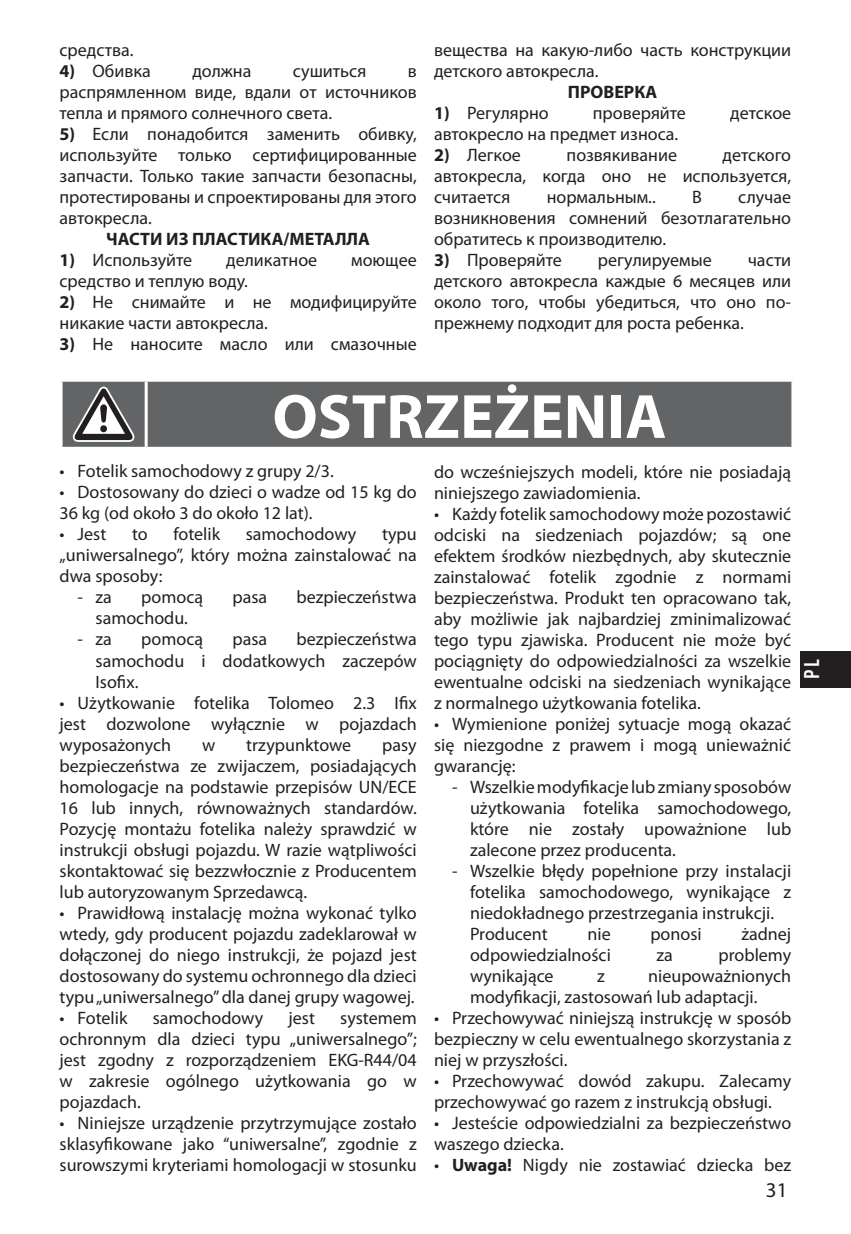
<style>
.page{position:relative;width:851px;height:1234px;background:#fff}
.page>*{position:absolute;margin:0;border:0;box-sizing:border-box;transform-origin:0 0}
.t1{font:700 63px "Myriad Pro";color:#fff}
.t2{font:21px "Myriad Pro";color:#231f20}
.t3{font:700 condensed 21px "DIN Pro";color:#fff}
.t4{font:18px/21px "Myriad Pro";color:#231f20;text-align:justify}
.t5{font:700 18px "Myriad Pro";color:#231f20}
.s1{font-weight:700}
</style>
<div class="page">
<div style="left:799px;top:650px;width:51px;height:37px;background:#231f20"></div>
<div style="left:63px;top:381px;width:728px;height:65px;background:#636466"></div>
<hr style="left:145px;top:381px;width:3px;height:65px;background:#fff">
<svg style="left:73px;top:386px;width:61px;height:56px"></svg>
<p class="t4" style="left:60px;top:41px;width:75px">средства.</p>
<p class="t4" style="left:60px;top:62px;width:93px"><span class="s1">4)</span> Обивка</p>
<p class="t4" style="left:192px;top:62px;width:61px">должна</p>
<p class="t4" style="left:293px;top:62px;width:75px">сушиться</p>
<p class="t4" style="left:60px;top:62px;width:359px;text-indent:348px">в распрямленном виде, вдали от источников тепла и прямого солнечного света.</p>
<p class="t4" style="left:60px;top:125px;width:359px"><span class="s1">5)</span> Если понадобится заменить обивку, используйте только сертифицированные запчасти. Только такие запчасти безопасны, протестированы и спроектированы для этого автокресла.</p>
<p class="t5" style="left:106px;top:232px;width:265px">ЧАСТИ ИЗ ПЛАСТИКА/МЕТАЛЛА</p>
<p class="t4" style="left:60px;top:251px;width:134px"><span class="s1">1)</span> Используйте</p>
<p class="t4" style="left:226px;top:251px;width:92px">деликатное</p>
<p class="t4" style="left:351px;top:251px;width:67px">моющее</p>
<p class="t4" style="left:60px;top:272px;width:190px">средство и теплую воду.</p>
<p class="t4" style="left:60px;top:293px;width:359px"><span class="s1">2)</span> Не снимайте и не модифицируйте никакие части автокресла.</p>
<p class="t4" style="left:60px;top:335px;width:358px"><span class="s1">3)</span> Не наносите масло или смазочные</p>
<p class="t4" style="left:434px;top:41px;width:359px">вещества на какую-либо часть конструкции детского автокресла.</p>
<p class="t5" style="left:568px;top:85px;width:91px">ПРОВЕРКА</p>
<p class="t4" style="left:434px;top:104px;width:116px"><span class="s1">1)</span> Регулярно</p>
<p class="t4" style="left:592px;top:104px;width:95px">проверяйте</p>
<p class="t4" style="left:730px;top:104px;width:63px">детское</p>
<p class="t4" style="left:434px;top:125px;width:246px">автокресло на предмет износа.</p>
<p class="t4" style="left:434px;top:146px;width:88px"><span class="s1">2)</span> Легкое</p>
<p class="t4" style="left:566px;top:146px;width:112px">позвякивание</p>
<p class="t4" style="left:434px;top:146px;width:358px;text-indent:288px">детского автокресла, когда оно не используется, считается</p>
<p class="t4" style="left:546px;top:188px;width:111px">нормальным..</p>
<p class="t4" style="left:692px;top:188px;width:11px">В</p>
<p class="t4" style="left:434px;top:188px;width:359px;text-indent:304px">случае возникновения сомнений безотлагательно обратитесь к производителю.</p>
<p class="t4" style="left:434px;top:251px;width:129px"><span class="s1">3)</span> Проверяйте</p>
<p class="t4" style="left:597px;top:251px;width:115px">регулируемые</p>
<p class="t4" style="left:434px;top:251px;width:359px;text-indent:313px">части детского автокресла каждые 6 месяцев или около того, чтобы убедиться, что оно по&shy;прежнему подходит для роста ребенка.</p>
<h1 class="t1" style="left:272px;top:392px;width:395px">OSTRZEŻENIA</h1>
<p class="t4" style="left:60px;top:462px;width:276px">• Fotelik samochodowy z grupy 2/3.</p>
<p class="t4" style="left:60px;top:483px;width:359px">• Dostosowany do dzieci o wadze od 15 kg do<br>36 kg (od około 3 do około 12 lat).</p>
<p class="t4" style="left:60px;top:525px;width:48px">• Jest</p>
<p class="t4" style="left:132px;top:525px;width:17px">to</p>
<p class="t4" style="left:173px;top:525px;width:48px">fotelik</p>
<p class="t4" style="left:246px;top:525px;width:112px">samochodowy</p>
<p class="t4" style="left:434px;top:462px;width:358px">do wcześniejszych modeli, które nie posiadają niniejszego zawiadomienia.</p>
<p class="t4" style="left:434px;top:504px;width:359px">• Każdy fotelik samochodowy może pozostawić odciski na siedzeniach pojazdów; są one efektem środków niezbędnych, aby skutecznie zainstalować fotelik zgodnie z normami bezpieczeństwa. Produkt ten opracowano tak, aby możliwie jak najbardziej zminimalizować tego typu zjawiska. Producent nie może być pociągnięty do odpowiedzialności za wszelkie ewentualne odciski na siedzeniach wynikające z normalnego użytkowania fotelika.</p>
<p class="t4" style="left:434px;top:714px;width:359px">• Wymienione poniżej sytuacje mogą okazać się niezgodne z prawem i mogą unieważnić gwarancję:</p>
<p class="t4" style="left:470px;top:777px;width:323px;text-indent:-18px">- Wszelkie modyfikacje lub zmiany sposobów użytkowania fotelika samochodowego, które nie zostały upoważnione lub zalecone przez producenta.</p>
<p class="t4" style="left:470px;top:861px;width:322px;text-align:left;text-indent:-18px">- Wszelkie błędy popełnione przy instalacji fotelika samochodowego, wynikające z niedokładnego przestrzegania instrukcji.<br>Producent</p>
<p class="t4" style="left:60px;top:525px;width:359px;text-indent:322px">typu „uniwersalnego”, który można zainstalować na dwa sposoby:</p>
<p class="t4" style="left:78px;top:588px;width:36px">- za</p>
<p class="t4" style="left:141px;top:588px;width:63px">pomocą</p>
<p class="t4" style="left:232px;top:588px;width:36px">pasa</p>
<p class="t4" style="left:296px;top:588px;width:122px">bezpieczeństwa</p>
<p class="t4" style="left:96px;top:609px;width:94px">samochodu.</p>
<p class="t4" style="left:78px;top:630px;width:36px">- za</p>
<p class="t4" style="left:141px;top:630px;width:63px">pomocą</p>
<p class="t4" style="left:232px;top:630px;width:36px">pasa</p>
<p class="t4" style="left:96px;top:630px;width:323px;text-indent:201px">bezpieczeństwa samochodu i dodatkowych zaczepów Isofix.</p>
<p class="t4" style="left:60px;top:693px;width:359px">• Użytkowanie fotelika Tolomeo 2.3 Ifix jest dozwolone wyłącznie w pojazdach wyposażonych</p>
<p class="t4" style="left:202px;top:735px;width:15px">w</p>
<p class="t4" style="left:246px;top:735px;width:106px">trzypunktowe</p>
<p class="t4" style="left:60px;top:735px;width:359px;text-indent:322px">pasy bezpieczeństwa ze zwijaczem, posiadających homologacje na podstawie przepisów UN/ECE 16 lub innych, równoważnych standardów.<br>Pozycję montażu fotelika należy sprawdzić w instrukcji obsługi pojazdu. W razie wątpliwości skontaktować się bezzwłocznie z Producentem lub autoryzowanym Sprzedawcą.</p>
<p class="t4" style="left:60px;top:903px;width:359px">• Prawidłową instalację można wykonać tylko wtedy, gdy producent pojazdu zadeklarował w dołączonej do niego instrukcji, że pojazd jest dostosowany do systemu ochronnego dla dzieci typu „uniwersalnego” dla danej grupy wagowej.</p>
<p class="t4" style="left:60px;top:1008px;width:69px">• Fotelik</p>
<p class="t4" style="left:153px;top:1008px;width:112px">samochodowy</p>
<p class="t4" style="left:288px;top:1008px;width:28px">jest</p>
<p class="t4" style="left:587px;top:924px;width:25px">nie</p>
<p class="t4" style="left:650px;top:924px;width:53px">ponosi</p>
<p class="t4" style="left:741px;top:924px;width:51px">żadnej</p>
<p class="t4" style="left:470px;top:945px;width:142px">odpowiedzialności</p>
<p class="t4" style="left:656px;top:945px;width:18px">za</p>
<p class="t4" style="left:718px;top:945px;width:74px">problemy</p>
<p class="t4" style="left:470px;top:966px;width:85px">wynikające</p>
<p class="t4" style="left:597px;top:966px;width:9px">z</p>
<p class="t4" style="left:470px;top:966px;width:323px;text-indent:178px">nieupoważnionych modyfikacji, zastosowań lub adaptacji.</p>
<p class="t4" style="left:434px;top:1008px;width:359px">• Przechowywać niniejszą instrukcję w sposób bezpieczny w celu ewentualnego skorzystania z niej w przyszłości.</p>
<p class="t4" style="left:434px;top:1071px;width:358px">• Przechowywać dowód zakupu. Zalecamy przechowywać go razem z instrukcją obsługi.</p>
<p class="t4" style="left:434px;top:1113px;width:358px">• Jesteście odpowiedzialni za bezpieczeństwo waszego dziecka.</p>
<p class="t4" style="left:434px;top:1155px;width:358px">• <span class="s1">Uwaga!</span> Nigdy nie zostawiać dziecka bez</p>
<p class="t4" style="left:60px;top:1008px;width:359px;text-indent:280px">systemem ochronnym dla dzieci typu „uniwersalnego”; jest zgodny z rozporządzeniem EKG-R44/04 w zakresie ogólnego użytkowania go w pojazdach.</p>
<p class="t4" style="left:60px;top:1113px;width:359px">• Niniejsze urządzenie przytrzymujące zostało sklasyfikowane jako “uniwersalne”, zgodnie z surowszymi kryteriami homologacji w stosunku</p>
<p class="t2" style="left:765px;top:1181px;width:23px">31</p>
<p class="t3" style="left:799px;top:679px;width:21px;rotate:-90deg">PL</p>
</div>
